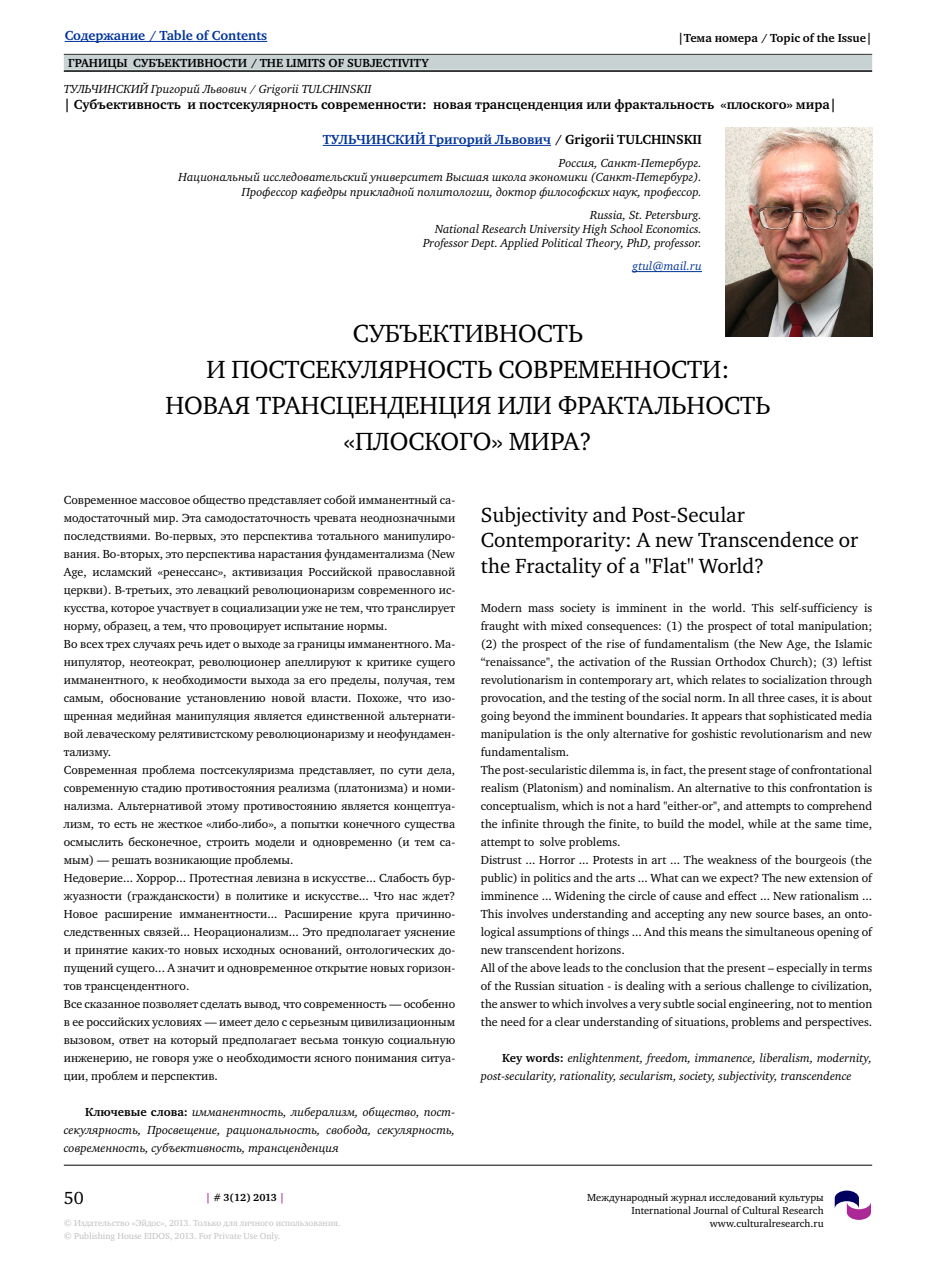
<style>
.page{position:relative;width:936px;height:1276px;background:#fff}
.page>*{position:absolute;margin:0;border:0;box-sizing:border-box;transform-origin:0 0}
.t1{font:25.5px "Charter C";color:#000}
.t2{font:21px/25.2px "Charter C";color:#000}
.t3{font:18px "Charter C";color:#000}
.t4{font:700 13.5px "Charter C";color:#000}
.t5{font:700 13.5px "Charter C";color:#039}
.t6{font:12px/18px "Charter C";color:#000}
.t7{font:italic 12px/14.4px "Charter C";color:#000;text-align:right}
.t8{font:700 12px "Charter C";color:#000}
.t9{font:italic 12px "Charter C";color:#039}
.t10{font:10.5px/12.6px "Charter C";color:#000;text-align:right}
.t11{font:700 10.5px "Charter C";letter-spacing:-.01em;color:#000}
.t12{font:9px/12.8px "Charter C";color:#c0c0c0}
.s1{color:#000}
.s2{font-weight:700;font-style:normal}
.s3{color:#ab2996}
</style>
<div class="page">
<hr style="left:64px;top:54px;width:808px;height:1px;background:#000">
<div style="left:64px;top:55px;width:808px;height:15px;background:#c8d2d2"></div>
<hr style="left:64px;top:1165px;width:808px;height:1px;background:#000">
<hr style="left:64px;top:70px;width:808px;height:2px;background:#000">
<svg style="left:834px;top:1190px;width:37px;height:30px"></svg>
<hr style="left:65px;top:41px;width:202px;height:1px;background:#039">
<hr style="left:323px;top:145px;width:228px;height:1px;background:#039">
<hr style="left:632px;top:271px;width:70px;height:1px;background:#039">
<img style="left:725px;top:128px;width:147px;height:208px">
<p class="t5" style="left:65px;top:28px;width:204px">Содержание / Table of Contents</p>
<p class="t8" style="left:678px;top:31px;width:196px">|Тема номера / Topic of the Issue|</p>
<p class="t8" style="left:68px;top:56px;width:16px">Границ</p>
<p class="t8" style="left:116px;top:56px;width:25px">ы суб</p>
<p class="t8" style="left:156px;top:56px;width:19px">ъективности</p>
<p class="t8" style="left:250px;top:56px;width:50px">/ The Limits</p>
<p class="t8" style="left:328px;top:56px;width:34px">of Subjectivity</p>
<p class="t7" style="left:64px;top:82px;width:309px">ТУЛЬЧИНСКИЙ Григорий Львович / Grigorii TULCHINSKII</p>
<p class="t4" style="left:64px;top:97px;width:774px">| Субъективность и постсекулярность современности: новая трансценденция или фрактальность «плоского» мира|</p>
<p class="t5" style="left:323px;top:132px;width:380px">ТУЛЬЧИНСКИЙ Григорий Львович <span class="s1">/ Grigorii TULCHINSKII</span></p>
<p class="t7" style="left:179px;top:156px;width:525px">Россия, Санкт-Петербург.<br>Национальный исследовательский университет Высшая школа экономики (Санкт-Петербург).<br>Профессор кафедры прикладной политологии, доктор философских наук, профессор.</p>
<p class="t7" style="left:423px;top:208px;width:280px">Russia, St. Petersburg.<br>National Research University High School Economics.<br>Professor Dept. Applied Political Theory, PhD, professor.</p>
<p class="t9" style="left:632px;top:260px;width:71px">gtul@mail.ru</p>
<h1 class="t1" style="left:353px;top:319px;width:83px">Субъективность</h1>
<h1 class="t1" style="left:206px;top:355px;width:43px">и постсекулярность</h1>
<h1 class="t1" style="left:498px;top:355px;width:18px">современности</h1>
<h1 class="t1" style="left:721px;top:355px;width:10px">:</h1>
<h1 class="t1" style="left:165px;top:391px;width:18px">новая</h1>
<h1 class="t1" style="left:256px;top:391px;width:17px">транс</h1>
<h1 class="t1" style="left:336px;top:391px;width:36px">ценден</h1>
<h1 class="t1" style="left:438px;top:391px;width:79px">ция или</h1>
<h1 class="t1" style="left:558px;top:391px;width:18px">фрактальность</h1>
<h1 class="t1" style="left:344px;top:427px;width:30px">«плоского</h1>
<h1 class="t1" style="left:491px;top:427px;width:36px">» мира</h1>
<h1 class="t1" style="left:579px;top:427px;width:14px">?</h1>
<p class="t6" style="left:64px;top:491px;width:393px">Современное массовое общество представляет собой имманентный са&shy;модостаточный мир. Эта самодостаточность чревата неоднозначными последствиями. Во-первых, это перспектива тотального манипулиро&shy;вания. Во-вторых, это перспектива нарастания фундаментализма (New Age, исламский «ренессанс», активизация Российской православной церкви). В-третьих, это левацкий революционаризм современного ис&shy;кусства, которое участвует в социализации уже не тем, что транслирует норму, образец, а тем, что провоцирует испытание нормы.<br>Во всех трех случаях речь идет о выходе за границы имманентного. Ма&shy;нипулятор, неотеократ, революционер апеллируют к критике сущего имманентного, к необходимости выхода за его пределы, получая, тем самым, обоснование установлению новой власти. Похоже, что изо&shy;щренная медийная манипуляция является единственной альтернати&shy;вой леваческому релятивистскому революционаризму и неофундамен&shy;тализму.<br>Современная проблема постсекуляризма представляет, по сути дела, современную стадию противостояния реализма (платонизма) и номи&shy;нализма. Альтернативой этому противостоянию является концептуа&shy;лизм, то есть не жесткое «либо-либо», а попытки конечного существа осмыслить бесконечное, строить модели и одновременно (и тем са&shy;мым) — решать возникающие проблемы.<br>Недоверие... Хоррор... Протестная левизна в искусстве... Слабость бур&shy;жуазности (гражданскости) в политике и искусстве... Что нас ждет?<br>Новое расширение имманентности... Расширение круга причинно&shy;следственных связей... Неорационализм... Это предполагает уяснение и принятие каких-то новых исходных оснований, онтологических до&shy;пущений сущего... А значит и одновременное открытие новых горизон&shy;тов трансцендентного.<br>Все сказанное позволяет сделать вывод, что современность — особенно в ее российских условиях — имеет дело с серьезным цивилизационным вызовом, ответ на который предполагает весьма тонкую социальную инженерию, не говоря уже о необходимости ясного понимания ситуа&shy;ции, проблем и перспектив.</p>
<p class="t7" style="left:64px;top:1103px;width:393px;line-height:18px;text-align:justify;text-indent:21px"><span class="s2">Ключевые слова:</span> имманентность, либерализм, общество, пост&shy;секулярность, Просвещение, рациональность, свобода, секулярность, современность, субъективность, трансценденция</p>
<h2 class="t2" style="left:480px;top:503px;width:379px">Subjectivity and Post-Secular<br>Contemporarity: A new Transcendence or the Fractality of a "Flat" World?</h2>
<p class="t6" style="left:480px;top:599px;width:393px">Modern mass society is imminent in the world. This self-sufficiency is fraught with mixed consequences: (1) the prospect of total manipulation; (2) the prospect of the rise of fundamentalism (the New Age, the Islamic “renaissance", the activation of the Russian Orthodox Church); (3) leftist revolutionarism in contemporary art, which relates to socialization through provocation, and the testing of the social norm. In all three cases, it is about going beyond the imminent boundaries. It appears that sophisticated media manipulation is the only alternative for goshistic revolutionarism and new fundamentalism.<br>The post-secularistic dilemma is, in fact, the present stage of confrontational realism (Platonism) and nominalism. An alternative to this confrontation is conceptualism, which is not a hard "either-or", and attempts to comprehend the infinite through the finite, to build the model, while at the same time, attempt to solve problems.<br>Distrust ... Horror ... Protests in art ... The weakness of the bourgeois (the public) in politics and the arts ... What can we expect? The new extension of imminence ... Widening the circle of cause and effect ... New rationalism ...<br>This involves understanding and accepting any new source bases, an onto&shy;logical assumptions of things ... And this means the simultaneous opening of new transcendent horizons.<br>All of the above leads to the conclusion that the present – especially in terms of the Russian situation - is dealing with a serious challenge to civilization, the answer to which involves a very subtle social engineering, not to mention the need for a clear understanding of situations, problems and perspectives.</p>
<p class="t7" style="left:480px;top:1049px;width:393px;line-height:18px;text-align:left;text-indent:21px"><span class="s2">Key words:</span> enlightenment, freedom, immanence, liberalism, modernity, post-secularity, rationality, secularism, society, subjectivity, transcendence</p>
<h3 class="t3" style="left:64px;top:1188px;width:22px">50</h3>
<p class="t10" style="left:587px;top:1191px;width:238px">Международный журнал исследований культуры<br>International Journal of Cultural Research www.culturalresearch.ru</p>
<p class="t11" style="left:206px;top:1192px;width:81px"><span class="s3">|</span> # 3(12) 2013 <span class="s3">|</span></p>
<p class="t12" style="left:64px;top:1217px;width:278px">© Издательство «Эйдос», 2013. Только для личного использования. © Publishing House EIDOS, 2013. For Private Use Only.</p>
</div>
